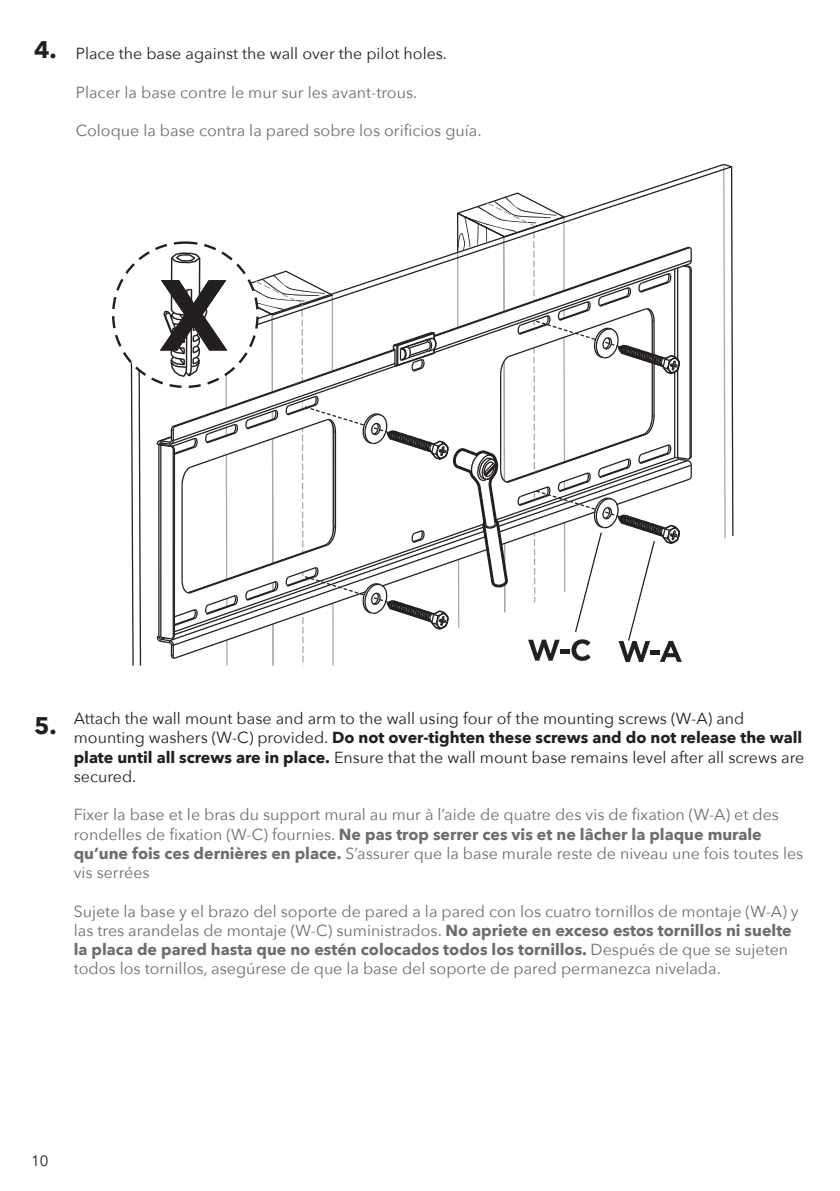
<style>
.page{position:relative;width:840px;height:1191px;background:#fff}
.page>*{position:absolute;margin:0;border:0;box-sizing:border-box;transform-origin:0 0}
.t1{font:700 24px "Avenir Next";color:#231f20}
.t2{font:16px/19.2px "Avenir Next";color:#6c6d70}
.t3{font:16px/19.2px "Avenir Next";color:#231f20}
.t4{font:15px "Avenir Next";color:#231f20}
.s1{font-weight:700}
</style>
<div class="page">
<svg style="left:112px;top:192px;width:580px;height:473px"></svg>
<h1 class="t1" style="left:34px;top:29px;width:24px">4.</h1>
<p class="t3" style="left:76px;top:43px;width:372px">Place the base against the wall over the pilot holes.</p>
<p class="t2" style="left:76px;top:82px;width:343px">Placer la base contre le mur sur les avant-trous.</p>
<p class="t2" style="left:76px;top:120px;width:407px">Coloque la base contra la pared sobre los orificios guía.</p>
<h1 class="t1" style="left:34px;top:705px;width:24px">5.</h1>
<p class="t3" style="left:74px;top:708px;width:731px">Attach the wall mount base and arm to the wall using four of the mounting screws (W-A) and mounting washers (W-C) provided. <span class="s1">Do not over-tighten these screws and do not release the wall plate until all screws are in place.</span> Ensure that the wall mount base remains level after all screws are secured.</p>
<p class="t2" style="left:74px;top:804px;width:730px">Fixer la base et le bras du support mural au mur à l’aide de quatre des vis de fixation (W-A) et des rondelles de fixation (W-C) fournies. <span class="s1">Ne pas trop serrer ces vis et ne lâcher la plaque murale qu’une fois ces dernières en place.</span> S’assurer que la base murale reste de niveau une fois toutes les vis serrées</p>
<p class="t2" style="left:74px;top:900px;width:726px">Sujete la base y el brazo del soporte de pared a la pared con los cuatro tornillos de montaje (W-A) y las tres arandelas de montaje (W-C) suministrados. <span class="s1">No apriete en exceso estos tornillos ni suelte la placa de pared hasta que no estén colocados todos los tornillos.</span> Después de que se sujeten todos los tornillos, asegúrese de que la base del soporte de pared permanezca nivelada.</p>
<p class="t4" style="left:31px;top:1148px;width:19px">10</p>
</div>
